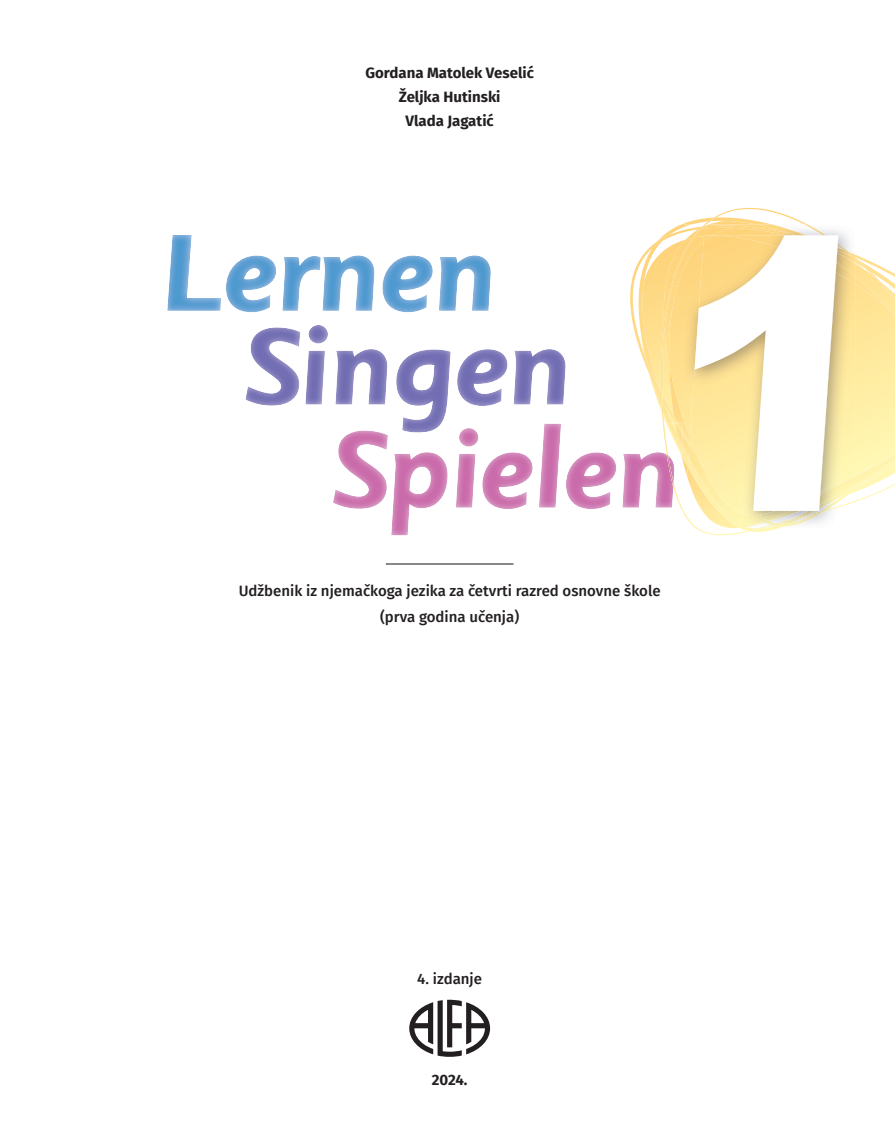
<style>
.page{position:relative;width:895px;height:1126px;background:#fff}
.page>*{position:absolute;margin:0;border:0;box-sizing:border-box;transform-origin:0 0}
.t1{font:900 378.6px "Arial";color:#fff;scale:.87 1}
.t2{font:500 15px/25.5px "Fira Sans";color:#231f20;text-align:center}
.t3{font:700 15px/24px "Fira Sans";color:#231f20;text-align:center}
</style>
<div class="page">
<hr style="left:386px;top:563px;width:127px;height:2px;background:#231f20">
<svg style="left:630px;top:260px;width:10px;height:90px"></svg>
<svg style="left:692px;top:208px;width:108px;height:327px"></svg>
<img style="left:167px;top:235px;width:324px;height:77px">
<img style="left:245px;top:325px;width:321px;height:99px">
<img style="left:333px;top:433px;width:307px;height:103px">
<svg style="left:640px;top:221px;width:254px;height:307px;background:#e5d29e"></svg>
<img style="left:662px;top:424px;width:20px;height:88px">
<img style="left:351px;top:424px;width:210px;height:9px">
<svg style="left:409px;top:1000px;width:81px;height:57px"></svg>
<p class="t3" style="left:365px;top:60px;width:170px">Gordana Matolek Veselić<br>Željka Hutinski<br>Vlada Jagatić</p>
<h1 class="t1" style="left:657px;top:101px;width:295px">1</h1>
<p class="t2" style="left:239px;top:577px;width:423px">Udžbenik iz njemačkoga jezika za četvrti razred osnovne škole (prva godina učenja)</p>
<p class="t2" style="left:417px;top:965px;width:66px">4. izdanje</p>
<p class="t3" style="left:431px;top:1066px;width:37px">2024.</p>
</div>
